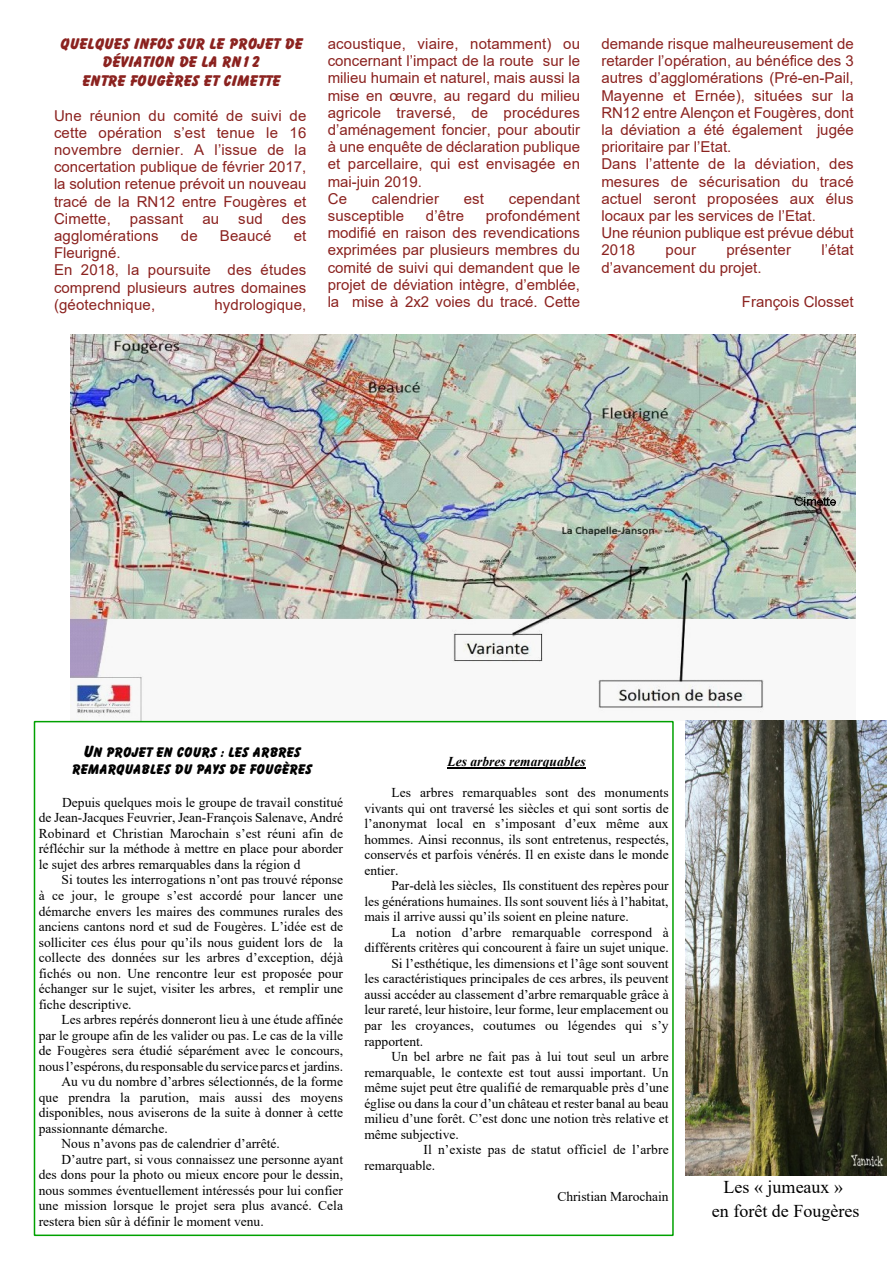
<style>
.page{position:relative;width:893px;height:1263px;background:#fff}
.page>*{position:absolute;margin:0;border:0;box-sizing:border-box;transform-origin:0 0}
.t1{font:18px/23.7px "Times New Roman";color:#000;text-align:center}
.t2{font:15px/17.2px "Arial";color:#8b221f}
.t3{font:15px/18.6px "Balloonist SF Bold";color:#8b221f;text-align:center}
.t4{font:13.5px/15.5px "Times New Roman";color:#000;text-align:justify}
.t5{font:13.5px/17.2px "Balloonist SF Bold";color:#000;text-align:center}
.t6{font:italic 700 13.5px "Times New Roman";color:#000}
.s1{font-size:15.75px}
</style>
<div class="page">
<img style="left:70px;top:335px;width:786px;height:386px">
<img style="left:686px;top:721px;width:201px;height:454px">
<div style="left:34px;top:721px;width:640px;height:515px;border:2px solid #00a100"></div>
<hr style="left:447px;top:767px;width:139px;height:1px;background:#000">
<p class="t3" style="left:59px;top:35px;width:244px">QUELQUES INFOS SUR LE PROJET DE<br>DÉVIATION DE LA RN12<br>ENTRE FOUGÈRES ET CIMETTE</p>
<p class="t2" style="left:54px;top:108px;width:254px;text-align:justify">Une réunion du comité de suivi de cette opération s’est tenue le 16 novembre dernier. A l’issue de la concertation publique de février 2017, la solution retenue prévoit un nouveau tracé de la RN12 entre Fougères et Cimette,</p>
<p class="t2" style="left:130px;top:211px;width:55px">passant</p>
<p class="t2" style="left:202px;top:211px;width:18px">au</p>
<p class="t2" style="left:238px;top:211px;width:26px">sud</p>
<p class="t2" style="left:282px;top:211px;width:26px">des</p>
<p class="t2" style="left:54px;top:229px;width:106px">agglomérations</p>
<p class="t2" style="left:181px;top:229px;width:18px">de</p>
<p class="t2" style="left:220px;top:229px;width:53px">Beaucé</p>
<p class="t2" style="left:294px;top:229px;width:14px">et</p>
<p class="t2" style="left:54px;top:246px;width:254px">Fleurigné.<br>En 2018, la poursuite des études comprend plusieurs autres domaines (géotechnique,</p>
<p class="t2" style="left:214px;top:297px;width:93px">hydrologique,</p>
<p class="t2" style="left:328px;top:36px;width:254px">acoustique, viaire, notamment) ou concernant l’impact de la route sur le milieu humain et naturel, mais aussi la mise en œuvre, au regard du milieu agricole traversé, de procédures d’aménagement foncier, pour aboutir à une enquête de déclaration publique et parcellaire, qui est envisagée en mai-juin 2019.<br>Ce</p>
<p class="t2" style="left:372px;top:191px;width:69px">calendrier</p>
<p class="t2" style="left:464px;top:191px;width:22px">est</p>
<p class="t2" style="left:509px;top:191px;width:73px">cependant</p>
<p class="t2" style="left:328px;top:208px;width:78px">susceptible</p>
<p class="t2" style="left:426px;top:208px;width:40px">d’être</p>
<p class="t2" style="left:328px;top:208px;width:254px;text-align:justify;text-indent:158px">profondément modifié en raison des revendications exprimées par plusieurs membres du comité de suivi qui demandent que le projet de déviation intègre, d’emblée, la mise à 2x2 voies du tracé. Cette</p>
<p class="t2" style="left:601px;top:36px;width:254px">demande risque malheureusement de retarder l’opération, au bénéfice des 3 autres d’agglomérations (Pré-en-Pail,<br>Mayenne et Ernée), situées sur la<br>RN12 entre Alençon et Fougères, dont la déviation a été également jugée prioritaire par l’Etat.<br>Dans l’attente de la déviation, des mesures de sécurisation du tracé actuel seront proposées aux élus locaux par les services de l’Etat.<br>Une réunion publique est prévue début<br>2018</p>
<p class="t2" style="left:666px;top:243px;width:32px">pour</p>
<p class="t2" style="left:726px;top:243px;width:66px">présenter</p>
<p class="t2" style="left:821px;top:243px;width:34px">l’état</p>
<p class="t2" style="left:601px;top:260px;width:162px">d’avancement du projet.</p>
<p class="t2" style="left:742px;top:294px;width:113px">François Closset</p>
<p class="t5" style="left:71px;top:744px;width:242px"><span class="s1">U</span>N PROJET EN COURS : LES ARBRES<br>REMARQUABLES DU PAYS DE FOUGÈRES</p>
<p class="t4" style="left:39px;top:796px;width:306px;text-indent:23px">Depuis quelques mois le groupe de travail constitué de Jean-Jacques Feuvrier, Jean-François Salenave, André Robinard et Christian Marochain s’est réuni afin de réfléchir sur la méthode à mettre en place pour aborder le sujet des arbres remarquables dans la région d</p>
<p class="t4" style="left:39px;top:873px;width:306px;text-indent:23px">Si toutes les interrogations n’ont pas trouvé réponse à ce jour, le groupe s’est accordé pour lancer une démarche envers les maires des communes rurales des anciens cantons nord et sud de Fougères. L’idée est de solliciter ces élus pour qu’ils nous guident lors de la collecte des données sur les arbres d’exception, déjà fichés ou non. Une rencontre leur est proposée pour échanger sur le sujet, visiter les arbres, et remplir une fiche descriptive.</p>
<p class="t4" style="left:61px;top:1013px;width:283px">Les arbres repérés donneront lieu à une étude affinée</p>
<p class="t4" style="left:39px;top:1029px;width:306px">par le groupe afin de les valider ou pas. Le cas de la ville</p>
<p class="t4" style="left:39px;top:1044px;width:306px">de Fougères sera étudié séparément avec le concours,</p>
<p class="t4" style="left:39px;top:1060px;width:306px">nous l’espérons, du responsable du service parcs et jardins.</p>
<p class="t4" style="left:61px;top:1075px;width:283px">Au vu du nombre d’arbres sélectionnés, de la forme</p>
<p class="t4" style="left:39px;top:1091px;width:306px">que prendra la parution, mais aussi des moyens</p>
<p class="t4" style="left:39px;top:1106px;width:306px">disponibles, nous aviserons de la suite à donner à cette</p>
<p class="t4" style="left:39px;top:1122px;width:130px">passionnante démarche.</p>
<p class="t4" style="left:61px;top:1137px;width:220px">Nous n’avons pas de calendrier d’arrêté.</p>
<p class="t4" style="left:61px;top:1153px;width:283px">D’autre part, si vous connaissez une personne ayant</p>
<p class="t4" style="left:39px;top:1168px;width:306px">des dons pour la photo ou mieux encore pour le dessin,</p>
<p class="t4" style="left:39px;top:1184px;width:306px">nous sommes éventuellement intéressés pour lui confier</p>
<p class="t4" style="left:39px;top:1199px;width:306px">une mission lorsque le projet sera plus avancé. Cela</p>
<p class="t4" style="left:39px;top:1215px;width:227px">restera bien sûr à définir le moment venu.</p>
<p class="t6" style="left:447px;top:757px;width:140px">Les arbres remarquables</p>
<p class="t4" style="left:364px;top:786px;width:306px;text-indent:27px">Les arbres remarquables sont des monuments vivants qui ont traversé les siècles et qui sont sortis de l’anonymat local en s’imposant d’eux même aux hommes. Ainsi reconnus, ils sont entretenus, respectés, conservés et parfois vénérés. Il en existe dans le monde entier.</p>
<p class="t4" style="left:364px;top:879px;width:306px;text-indent:27px">Par-delà les siècles, Ils constituent des repères pour les générations humaines. Ils sont souvent liés à l’habitat, mais il arrive aussi qu’ils soient en pleine nature.</p>
<p class="t4" style="left:391px;top:926px;width:279px">La notion d’arbre remarquable correspond à</p>
<p class="t4" style="left:364px;top:941px;width:306px">différents critères qui concourent à faire un sujet unique.</p>
<p class="t4" style="left:391px;top:957px;width:279px">Si l’esthétique, les dimensions et l’âge sont souvent</p>
<p class="t4" style="left:364px;top:972px;width:306px">les caractéristiques principales de ces arbres, ils peuvent</p>
<p class="t4" style="left:364px;top:988px;width:306px">aussi accéder au classement d’arbre remarquable grâce à</p>
<p class="t4" style="left:364px;top:1003px;width:306px">leur rareté, leur histoire, leur forme, leur emplacement ou</p>
<p class="t4" style="left:364px;top:1019px;width:306px">par les croyances, coutumes ou légendes qui s’y</p>
<p class="t4" style="left:364px;top:1034px;width:60px">rapportent.</p>
<p class="t4" style="left:391px;top:1050px;width:279px">Un bel arbre ne fait pas à lui tout seul un arbre</p>
<p class="t4" style="left:364px;top:1065px;width:306px">remarquable, le contexte est tout aussi important. Un</p>
<p class="t4" style="left:364px;top:1081px;width:306px">même sujet peut être qualifié de remarquable près d’une</p>
<p class="t4" style="left:364px;top:1096px;width:306px">église ou dans la cour d’un château et rester banal au beau</p>
<p class="t4" style="left:364px;top:1112px;width:306px">milieu d’une forêt. C’est donc une notion très relative et</p>
<p class="t4" style="left:364px;top:1128px;width:96px">même subjective.</p>
<p class="t4" style="left:424px;top:1143px;width:247px">Il n’existe pas de statut officiel de l’arbre</p>
<p class="t4" style="left:364px;top:1159px;width:72px">remarquable.</p>
<p class="t4" style="left:557px;top:1190px;width:113px">Christian Marochain</p>
<h1 class="t1" style="left:712px;top:1177px;width:149px">Les « jumeaux »<br>en forêt de Fougères</h1>
</div>
